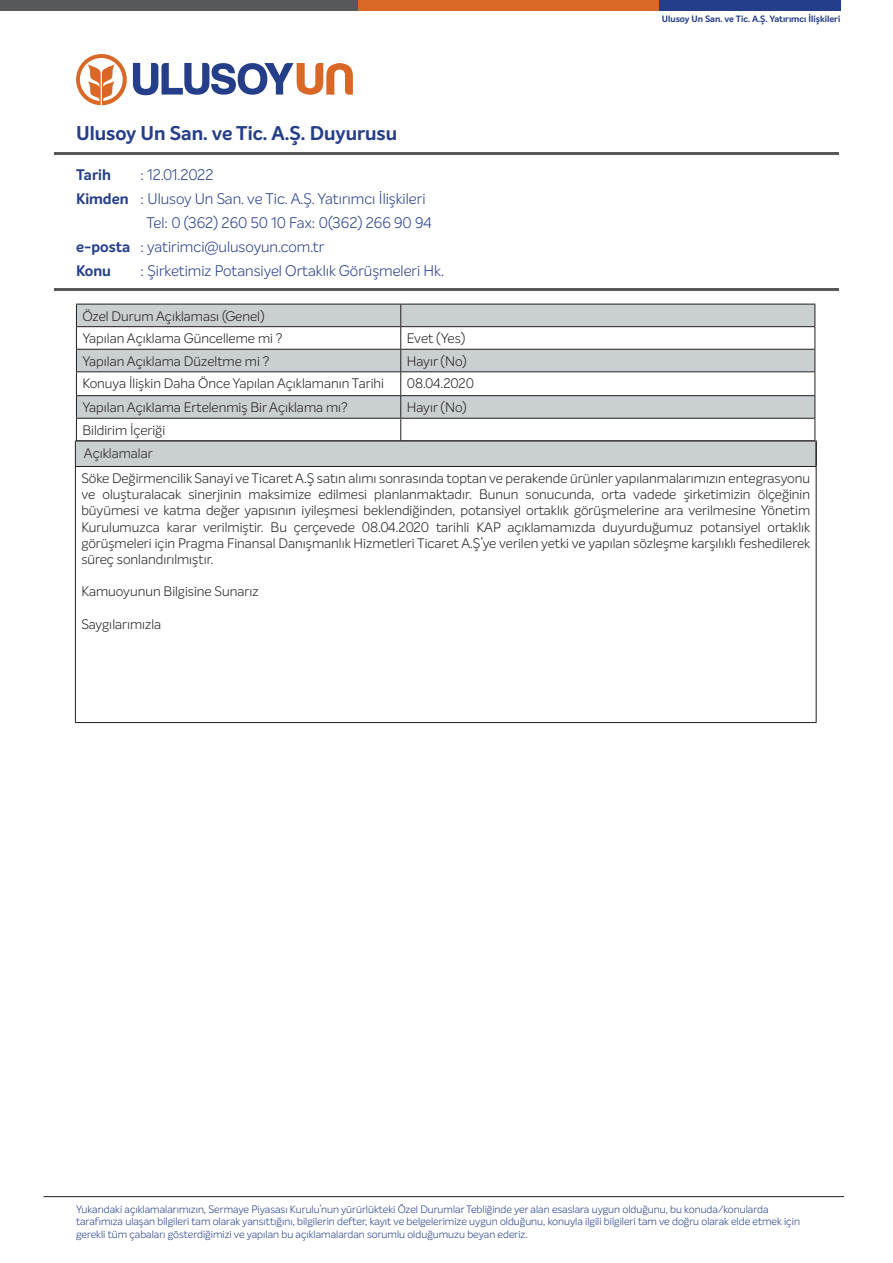
<style>
.page{position:relative;width:893px;height:1263px;background:#fff}
.page>*{position:absolute;margin:0;border:0;box-sizing:border-box;transform-origin:0 0}
.t1{font:700 19.5px "Intelo";color:#253e8a}
.t2{font:300 15px "Intelo";color:#253e8a}
.t3{font:700 15px "Intelo";color:#253e8a}
.t4{font:300 13.5px/16.2px "Intelo";color:#231f20;text-align:justify}
.t5{font:300 10.5px/12.6px "Intelo";color:#253e8a}
.t6{font:700 9px "Intelo";color:#253e8a}
.s1{font-weight:700}
</style>
<div class="page">
<svg style="left:77px;top:305px;width:737px;height:113px;fill:#cacfd1"></svg>
<hr style="left:76px;top:304px;width:325px;height:1px;background:#231f20">
<hr style="left:401px;top:304px;width:414px;height:1px;background:#231f20">
<hr style="left:76px;top:326px;width:325px;height:1px;background:#231f20">
<hr style="left:401px;top:326px;width:414px;height:1px;background:#231f20">
<hr style="left:76px;top:349px;width:325px;height:1px;background:#231f20">
<hr style="left:401px;top:349px;width:414px;height:1px;background:#231f20">
<hr style="left:76px;top:371px;width:325px;height:1px;background:#231f20">
<hr style="left:401px;top:371px;width:414px;height:1px;background:#231f20">
<hr style="left:76px;top:395px;width:325px;height:1px;background:#231f20">
<hr style="left:401px;top:395px;width:414px;height:1px;background:#231f20">
<hr style="left:76px;top:418px;width:325px;height:1px;background:#231f20">
<hr style="left:401px;top:418px;width:414px;height:1px;background:#231f20">
<svg style="left:400px;top:304px;width:1px;height:136px"></svg>
<svg style="left:814px;top:304px;width:1px;height:136px"></svg>
<hr style="left:76px;top:440px;width:325px;height:1px;background:#231f20">
<hr style="left:401px;top:440px;width:414px;height:1px;background:#231f20">
<div style="left:659px;top:0;width:181px;height:11px;background:#253e8a"></div>
<div style="left:358px;top:0;width:301px;height:11px;background:#d96826"></div>
<div style="left:0;top:0;width:358px;height:11px;background:#57585a"></div>
<hr style="left:54px;top:288px;width:85px;height:3px;background:#57585a">
<hr style="left:754px;top:288px;width:85px;height:3px;background:#57585a">
<hr style="left:139px;top:288px;width:141px;height:3px;background:#57585a">
<hr style="left:613px;top:288px;width:141px;height:3px;background:#57585a">
<hr style="left:280px;top:288px;width:166px;height:3px;background:#57585a">
<hr style="left:446px;top:288px;width:167px;height:3px;background:#57585a">
<hr style="left:54px;top:153px;width:85px;height:2px;background:#57585a">
<hr style="left:754px;top:153px;width:85px;height:2px;background:#57585a">
<hr style="left:139px;top:153px;width:141px;height:2px;background:#57585a">
<hr style="left:613px;top:153px;width:141px;height:2px;background:#57585a">
<hr style="left:280px;top:153px;width:166px;height:2px;background:#57585a">
<hr style="left:446px;top:153px;width:167px;height:2px;background:#57585a">
<svg style="left:76px;top:54px;width:51px;height:51px"></svg>
<svg style="left:133px;top:63px;width:220px;height:32px"></svg>
<hr style="left:44px;top:1196px;width:800px;height:1px;background:#231f20">
<div style="left:75px;top:441px;width:741px;height:25px;background:#cacfd1"></div>
<svg style="left:75px;top:304px;width:2px;height:162px"></svg>
<hr style="left:75px;top:441px;width:742px;height:1px;background:#231f20">
<hr style="left:815px;top:441px;width:2px;height:25px;background:#231f20">
<hr style="left:75px;top:466px;width:741px;height:1px;background:#231f20">
<hr style="left:75px;top:467px;width:1px;height:255px;background:#231f20">
<hr style="left:816px;top:467px;width:1px;height:255px;background:#231f20">
<hr style="left:75px;top:722px;width:741px;height:1px;background:#231f20">
<p class="t1" style="left:76px;top:120px;width:323px">Ulusoy Un San. ve Tic. A.Ş. Duyurusu</p>
<p class="t3" style="left:76px;top:165px;width:36px">Tarih</p>
<p class="t2" style="left:141px;top:165px;width:74px">: 12.01.2022</p>
<p class="t2" style="left:76px;top:189px;width:351px"><span class="s1">Kimden</span> : Ulusoy Un San. ve Tic. A.Ş. Yatırımcı İlişkileri</p>
<p class="t2" style="left:147px;top:213px;width:287px">Tel: 0 (362) 260 50 10 Fax: 0(362) 266 90 94</p>
<p class="t2" style="left:76px;top:237px;width:250px"><span class="s1">e-posta</span> : yatirimci@ulusoyun.com.tr</p>
<p class="t3" style="left:76px;top:261px;width:36px">Konu</p>
<p class="t2" style="left:141px;top:261px;width:305px">: Şirketimiz Potansiyel Ortaklık Görüşmeleri Hk.</p>
<p class="t4" style="left:82px;top:308px;width:184px">Özel Durum Açıklaması (Genel)</p>
<p class="t4" style="left:82px;top:330px;width:202px">Yapılan Açıklama Güncelleme mi ?</p>
<p class="t4" style="left:407px;top:330px;width:60px">Evet (Yes)</p>
<p class="t4" style="left:82px;top:353px;width:188px">Yapılan Açıklama Düzeltme mi ?</p>
<p class="t4" style="left:407px;top:353px;width:62px">Hayır (No)</p>
<p class="t4" style="left:82px;top:375px;width:303px">Konuya İlişkin Daha Önce Yapılan Açıklamanın Tarihi</p>
<p class="t4" style="left:407px;top:375px;width:69px">08.04.2020</p>
<p class="t4" style="left:82px;top:399px;width:267px">Yapılan Açıklama Ertelenmiş Bir Açıklama mı?</p>
<p class="t4" style="left:407px;top:399px;width:62px">Hayır (No)</p>
<p class="t4" style="left:82px;top:422px;width:84px">Bildirim İçeriği</p>
<p class="t6" style="left:662px;top:13px;width:180px">Ulusoy Un San. ve Tic. A.Ş. Yatırımcı İlişkileri</p>
<p class="t4" style="left:84px;top:445px;width:70px">Açıklamalar</p>
<p class="t4" style="left:81px;top:470px;width:730px">Söke Değirmencilik Sanayi ve Ticaret A.Ş satın alımı sonrasında toptan ve perakende ürünler yapılanmalarımızın entegrasyonu ve oluşturalacak sinerjinin maksimize edilmesi planlanmaktadır. Bunun sonucunda, orta vadede şirketimizin ölçeğinin büyümesi ve katma değer yapısının iyileşmesi beklendiğinden, potansiyel ortaklık görüşmelerine ara verilmesine Yönetim Kurulumuzca karar verilmiştir. Bu çerçevede 08.04.2020 tarihli KAP açıklamamızda duyurduğumuz potansiyel ortaklık görüşmeleri için Pragma Finansal Danışmanlık Hizmetleri Ticaret A.Ş’ye verilen yetki ve yapılan sözleşme karşılıklı feshedilerek süreç sonlandırılmıştır.</p>
<p class="t4" style="left:81px;top:584px;width:179px">Kamuoyunun Bilgisine Sunarız</p>
<p class="t4" style="left:81px;top:616px;width:81px">Saygılarımızla</p>
<p class="t5" style="left:76px;top:1203px;width:725px">Yukarıdaki açıklamalarımızın, Sermaye Piyasası Kurulu’nun yürürlükteki Özel Durumlar Tebliğinde yer alan esaslara uygun olduğunu, bu konuda/konularda tarafımıza ulaşan bilgileri tam olarak yansıttığını, bilgilerin defter, kayıt ve belgelerimize uygun olduğunu, konuyla ilgili bilgileri tam ve doğru olarak elde etmek için gerekli tüm çabaları gösterdiğimizi ve yapılan bu açıklamalardan sorumlu olduğumuzu beyan ederiz.</p>
</div>
